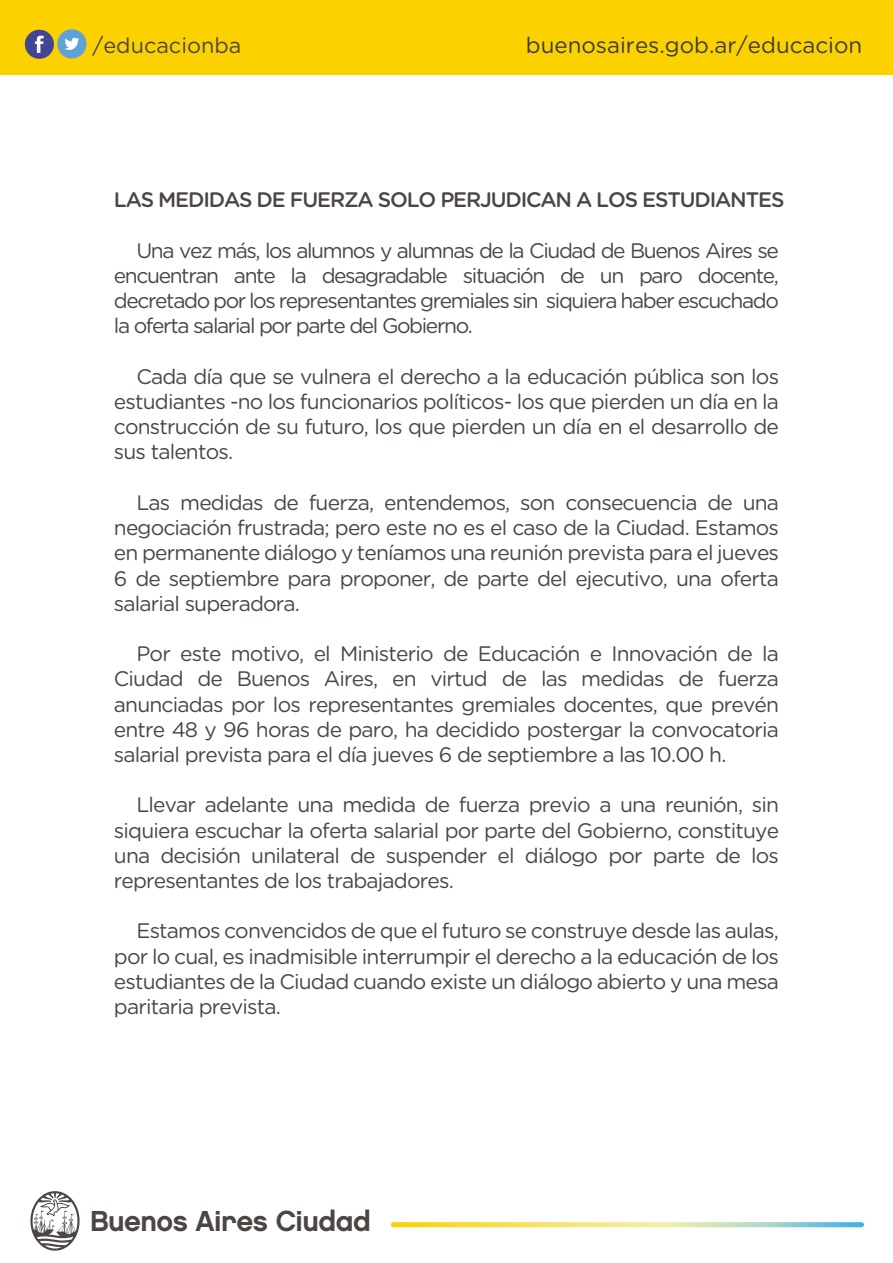
<style>
.page{position:relative;width:893px;height:1263px;background:#fff}
.page>*{position:absolute;margin:0;border:0;box-sizing:border-box;transform-origin:0 0}
.t1{font:28.8px "Chalet New York Nineteen Eighty";letter-spacing:-.02em;color:#4b4644}
.t2{font:22.35px "Gotham Rounded";color:#3c3c3b}
.t3{font:21.6px "Gotham Rounded";color:#4b4644}
.t4{font:21px/25.2px "Gotham Rounded";letter-spacing:-.04em;color:#4b4644;text-align:justify}
.t5{font:500 21px "Gotham Rounded";letter-spacing:-.055em;color:#4b4644}
</style>
<div class="page">
<div style="left:0;top:0;width:893px;height:74px;background:#fcd100"></div>
<div style="left:25px;top:30px;width:29px;height:29px;background:#424494;border-radius:50%"></div>
<svg style="left:35px;top:36px;width:9px;height:17px"></svg>
<div style="left:57px;top:29px;width:29px;height:29px;background:#60a1d8;border-radius:15px"></div>
<svg style="left:64px;top:38px;width:15px;height:12px"></svg>
<svg style="left:391px;top:1222px;width:473px;height:5px;background:#d3dc8c"></svg>
<svg style="left:30px;top:1191px;width:50px;height:60px"></svg>
<p class="t3" style="left:92px;top:30px;width:150px">/educacionba</p>
<p class="t2" style="left:526px;top:30px;width:338px">buenosaires.gob.ar/educacion</p>
<p class="t5" style="left:114px;top:185px;width:672px">LAS MEDIDAS DE FUERZA SOLO PERJUDICAN A LOS ESTUDIANTES</p>
<p class="t4" style="left:114px;top:237px;width:667px;text-indent:22px">Una vez más, los alumnos y alumnas de la Ciudad de Buenos Aires se encuentran ante la desagradable situación de un paro docente, decretado por los representantes gremiales sin siquiera haber escuchado la oferta salarial por parte del Gobierno.</p>
<p class="t4" style="left:114px;top:363px;width:667px;text-indent:22px">Cada día que se vulnera el derecho a la educación pública son los estudiantes -no los funcionarios políticos- los que pierden un día en la construcción de su futuro, los que pierden un día en el desarrollo de sus talentos.</p>
<p class="t4" style="left:114px;top:489px;width:667px;text-indent:22px">Las medidas de fuerza, entendemos, son consecuencia de una negociación frustrada; pero este no es el caso de la Ciudad. Estamos en permanente diálogo y teníamos una reunión prevista para el jueves 6 de septiembre para proponer, de parte del ejecutivo, una oferta salarial superadora.</p>
<p class="t4" style="left:114px;top:640px;width:667px;text-indent:22px">Por este motivo, el Ministerio de Educación e Innovación de la Ciudad de Buenos Aires, en virtud de las medidas de fuerza anunciadas por los representantes gremiales docentes, que prevén entre 48 y 96 horas de paro, ha decidido postergar la convocatoria salarial prevista para el día jueves 6 de septiembre a las 10.00 h.</p>
<p class="t4" style="left:114px;top:791px;width:667px;text-indent:22px">Llevar adelante una medida de fuerza previo a una reunión, sin siquiera escuchar la oferta salarial por parte del Gobierno, constituye una decisión unilateral de suspender el diálogo por parte de los representantes de los trabajadores.</p>
<p class="t4" style="left:114px;top:917px;width:667px;text-indent:22px">Estamos convencidos de que el futuro se construye desde las aulas, por lo cual, es inadmisible interrumpir el derecho a la educación de los estudiantes de la Ciudad cuando existe un diálogo abierto y una mesa paritaria prevista.</p>
<h1 class="t1" style="left:90px;top:1204px;width:282px">Buenos Aires Ciudad</h1>
</div>
